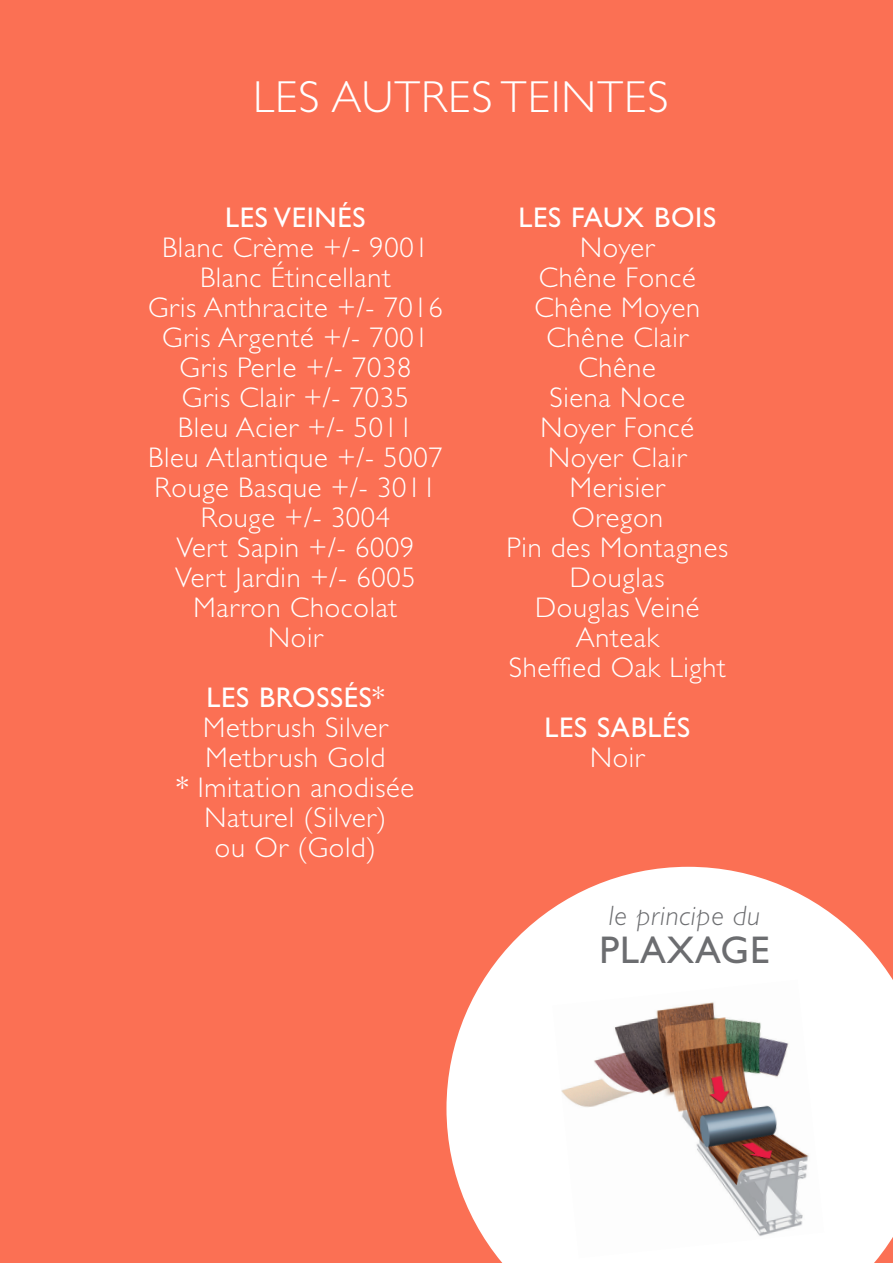
<style>
.page{position:relative;width:893px;height:1263px;background:#fb7054}
.page>*{position:absolute;margin:0;border:0;box-sizing:border-box;transform-origin:0 0}
.t1{font:300 45px "Gill Sans Std";letter-spacing:.025em;color:#fff}
.t2{font:38.7px "Gill Sans Std";letter-spacing:.025em;color:#6c6d70}
.t3{font:300 28.5px "Gill Sans Std";letter-spacing:.025em;color:#fff}
.t4{font:28.5px "Gill Sans Std";letter-spacing:.025em;color:#fff}
.t5{font:italic 300 28.05px "Gill Sans Std";letter-spacing:.025em;color:#6c6d70}
.s1{font-weight:400}
</style>
<div class="page">
<svg style="left:446px;top:867px;width:447px;height:396px;fill:#fff"></svg>
<img style="left:552px;top:980px;width:272px;height:278px">
<p class="t1" style="left:253px;top:72px;width:417px">LES AUTRES TEINTES</p>
<p class="t4" style="left:225px;top:201px;width:142px">LES VEINÉS</p>
<p class="t3" style="left:162px;top:231px;width:268px">Blanc Crème +/- 9001</p>
<p class="t3" style="left:200px;top:261px;width:192px">Blanc Étincellant</p>
<p class="t3" style="left:148px;top:291px;width:296px">Gris Anthracite +/- 7016</p>
<p class="t3" style="left:162px;top:321px;width:268px">Gris Argenté +/- 7001</p>
<p class="t3" style="left:179px;top:351px;width:233px">Gris Perle +/- 7038</p>
<p class="t3" style="left:182px;top:381px;width:229px">Gris Clair +/- 7035</p>
<p class="t3" style="left:178px;top:411px;width:237px">Bleu Acier +/- 5011</p>
<p class="t3" style="left:148px;top:441px;width:296px">Bleu Atlantique +/- 5007</p>
<p class="t3" style="left:154px;top:471px;width:283px">Rouge Basque +/- 3011</p>
<p class="t3" style="left:201px;top:501px;width:191px">Rouge +/- 3004</p>
<p class="t3" style="left:177px;top:531px;width:239px">Vert Sapin +/- 6009</p>
<p class="t3" style="left:175px;top:561px;width:242px">Vert Jardin +/- 6005</p>
<p class="t3" style="left:194px;top:591px;width:205px">Marron Chocolat</p>
<p class="t3" style="left:268px;top:621px;width:56px">Noir</p>
<p class="t4" style="left:206px;top:681px;width:180px">LES BROSSÉS*</p>
<p class="t3" style="left:203px;top:711px;width:186px">Metbrush Silver</p>
<p class="t3" style="left:205px;top:741px;width:182px">Metbrush Gold</p>
<p class="t3" style="left:177px;top:771px;width:239px"><span class="s1">*</span> Imitation anodisée</p>
<p class="t3" style="left:205px;top:801px;width:183px">Naturel (Silver)</p>
<p class="t3" style="left:215px;top:831px;width:162px">ou Or (Gold)</p>
<p class="t4" style="left:518px;top:201px;width:199px">LES FAUX BOIS</p>
<p class="t3" style="left:580px;top:231px;width:76px">Noyer</p>
<p class="t3" style="left:539px;top:261px;width:159px">Chêne Foncé</p>
<p class="t3" style="left:534px;top:291px;width:167px">Chêne Moyen</p>
<p class="t3" style="left:547px;top:321px;width:143px">Chêne Clair</p>
<p class="t3" style="left:579px;top:351px;width:79px">Chêne</p>
<p class="t3" style="left:549px;top:381px;width:137px">Siena Noce</p>
<p class="t3" style="left:540px;top:411px;width:155px">Noyer Foncé</p>
<p class="t3" style="left:548px;top:441px;width:140px">Noyer Clair</p>
<p class="t3" style="left:570px;top:471px;width:97px">Merisier</p>
<p class="t3" style="left:571px;top:501px;width:93px">Oregon</p>
<p class="t3" style="left:506px;top:531px;width:223px">Pin des Montagnes</p>
<p class="t3" style="left:570px;top:561px;width:96px">Douglas</p>
<p class="t3" style="left:535px;top:591px;width:166px">Douglas Veiné</p>
<p class="t3" style="left:576px;top:621px;width:85px">Anteak</p>
<p class="t3" style="left:509px;top:651px;width:218px">Sheffied Oak Light</p>
<p class="t4" style="left:544px;top:711px;width:147px">LES SABLÉS</p>
<p class="t3" style="left:590px;top:741px;width:56px">Noir</p>
<p class="t5" style="left:609px;top:900px;width:153px">le principe du</p>
<p class="t2" style="left:599px;top:927px;width:171px">PLAXAGE</p>
</div>
